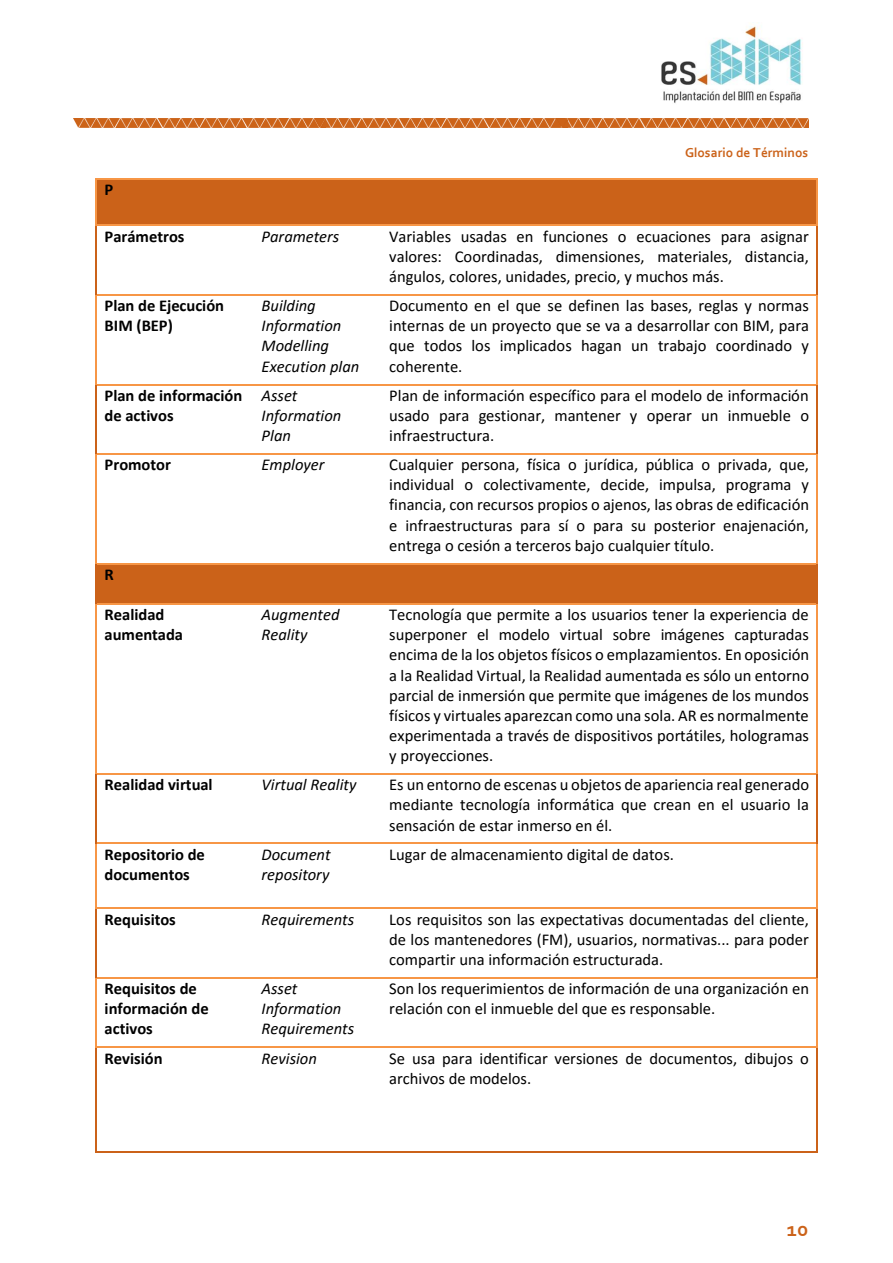
<style>
.page{position:relative;width:893px;height:1263px;background:#fff}
.page>*{position:absolute;margin:0;border:0;box-sizing:border-box;transform-origin:0 0}
.t1{font:700 21px "Corbel";color:#cb6219}
.t2{font:16.5px/20.1px "Calibri";color:#000;text-align:justify}
.t3{font:italic 16.5px/20.1px "Calibri";color:#000}
.t4{font:700 16.5px/20.1px "Calibri";color:#000}
.t5{font:700 13.5px "Corbel";color:#cb6219}
</style>
<div class="page">
<img style="left:567px;top:118px;width:241px;height:10px">
<img style="left:326px;top:118px;width:241px;height:10px">
<img style="left:73px;top:118px;width:253px;height:10px">
<img style="left:661px;top:26px;width:142px;height:77px">
<div style="left:97px;top:180px;width:8px;height:27px;background:#cb6219"></div>
<div style="left:245px;top:180px;width:8px;height:27px;background:#cb6219"></div>
<div style="left:97px;top:207px;width:156px;height:18px;background:#cb6219"></div>
<div style="left:105px;top:180px;width:140px;height:27px;background:#cb6219"></div>
<div style="left:253px;top:180px;width:9px;height:27px;background:#cb6219"></div>
<div style="left:373px;top:180px;width:8px;height:27px;background:#cb6219"></div>
<div style="left:253px;top:207px;width:128px;height:18px;background:#cb6219"></div>
<div style="left:262px;top:180px;width:111px;height:27px;background:#cb6219"></div>
<div style="left:381px;top:180px;width:8px;height:27px;background:#cb6219"></div>
<div style="left:809px;top:180px;width:7px;height:27px;background:#cb6219"></div>
<div style="left:381px;top:207px;width:435px;height:18px;background:#cb6219"></div>
<div style="left:389px;top:180px;width:420px;height:27px;background:#cb6219"></div>
<hr style="left:97px;top:178px;width:156px;height:2px;background:#f79646">
<hr style="left:255px;top:178px;width:126px;height:2px;background:#f79646">
<hr style="left:383px;top:178px;width:433px;height:2px;background:#f79646">
<hr style="left:96px;top:180px;width:1px;height:45px;background:#f79646">
<hr style="left:816px;top:180px;width:2px;height:45px;background:#f79646">
<hr style="left:97px;top:225px;width:156px;height:1px;background:#f79646">
<hr style="left:255px;top:225px;width:126px;height:1px;background:#f79646">
<hr style="left:383px;top:225px;width:433px;height:1px;background:#f79646">
<hr style="left:96px;top:226px;width:1px;height:68px;background:#cb6219">
<hr style="left:816px;top:226px;width:2px;height:68px;background:#cb6219">
<hr style="left:97px;top:294px;width:156px;height:2px;background:#f79646">
<hr style="left:255px;top:294px;width:126px;height:2px;background:#f79646">
<hr style="left:383px;top:294px;width:433px;height:2px;background:#f79646">
<hr style="left:96px;top:296px;width:1px;height:88px;background:#f79646">
<hr style="left:816px;top:296px;width:2px;height:88px;background:#f79646">
<hr style="left:97px;top:384px;width:156px;height:1px;background:#f79646">
<hr style="left:255px;top:384px;width:126px;height:1px;background:#f79646">
<hr style="left:383px;top:384px;width:433px;height:1px;background:#f79646">
<hr style="left:96px;top:385px;width:1px;height:68px;background:#cb6219">
<hr style="left:816px;top:385px;width:2px;height:68px;background:#cb6219">
<hr style="left:97px;top:453px;width:156px;height:2px;background:#f79646">
<hr style="left:255px;top:453px;width:126px;height:2px;background:#f79646">
<hr style="left:383px;top:453px;width:433px;height:2px;background:#f79646">
<hr style="left:96px;top:455px;width:1px;height:108px;background:#f79646">
<hr style="left:816px;top:455px;width:2px;height:108px;background:#f79646">
<div style="left:97px;top:564px;width:8px;height:28px;background:#cb6219"></div>
<div style="left:245px;top:564px;width:8px;height:28px;background:#cb6219"></div>
<div style="left:97px;top:592px;width:156px;height:11px;background:#cb6219"></div>
<div style="left:105px;top:564px;width:140px;height:28px;background:#cb6219"></div>
<div style="left:253px;top:564px;width:9px;height:28px;background:#cb6219"></div>
<div style="left:373px;top:564px;width:8px;height:28px;background:#cb6219"></div>
<div style="left:253px;top:592px;width:128px;height:11px;background:#cb6219"></div>
<div style="left:262px;top:564px;width:111px;height:28px;background:#cb6219"></div>
<div style="left:381px;top:564px;width:8px;height:28px;background:#cb6219"></div>
<div style="left:809px;top:564px;width:7px;height:28px;background:#cb6219"></div>
<div style="left:381px;top:592px;width:435px;height:11px;background:#cb6219"></div>
<div style="left:389px;top:564px;width:420px;height:28px;background:#cb6219"></div>
<hr style="left:97px;top:563px;width:156px;height:1px;background:#f79646">
<hr style="left:255px;top:563px;width:126px;height:1px;background:#f79646">
<hr style="left:383px;top:563px;width:433px;height:1px;background:#f79646">
<hr style="left:96px;top:564px;width:1px;height:39px;background:#cb6219">
<hr style="left:816px;top:564px;width:2px;height:39px;background:#cb6219">
<hr style="left:97px;top:603px;width:156px;height:2px;background:#f79646">
<hr style="left:255px;top:603px;width:126px;height:2px;background:#f79646">
<hr style="left:383px;top:603px;width:433px;height:2px;background:#f79646">
<hr style="left:96px;top:605px;width:1px;height:168px;background:#f79646">
<hr style="left:816px;top:605px;width:2px;height:168px;background:#f79646">
<hr style="left:97px;top:773px;width:156px;height:2px;background:#f79646">
<hr style="left:255px;top:773px;width:126px;height:2px;background:#f79646">
<hr style="left:383px;top:773px;width:433px;height:2px;background:#f79646">
<hr style="left:96px;top:775px;width:1px;height:68px;background:#cb6219">
<hr style="left:816px;top:775px;width:2px;height:68px;background:#cb6219">
<hr style="left:97px;top:843px;width:156px;height:1px;background:#f79646">
<hr style="left:255px;top:843px;width:126px;height:1px;background:#f79646">
<hr style="left:383px;top:843px;width:433px;height:1px;background:#f79646">
<hr style="left:96px;top:844px;width:1px;height:63px;background:#f79646">
<hr style="left:816px;top:844px;width:2px;height:63px;background:#f79646">
<hr style="left:97px;top:907px;width:156px;height:2px;background:#f79646">
<hr style="left:255px;top:907px;width:126px;height:2px;background:#f79646">
<hr style="left:383px;top:907px;width:433px;height:2px;background:#f79646">
<hr style="left:96px;top:909px;width:1px;height:68px;background:#cb6219">
<hr style="left:816px;top:909px;width:2px;height:68px;background:#cb6219">
<hr style="left:97px;top:977px;width:156px;height:1px;background:#f79646">
<hr style="left:255px;top:977px;width:126px;height:1px;background:#f79646">
<hr style="left:383px;top:977px;width:433px;height:1px;background:#f79646">
<hr style="left:96px;top:978px;width:1px;height:68px;background:#f79646">
<hr style="left:816px;top:978px;width:2px;height:68px;background:#f79646">
<hr style="left:97px;top:1046px;width:156px;height:2px;background:#f79646">
<hr style="left:255px;top:1046px;width:126px;height:2px;background:#f79646">
<hr style="left:383px;top:1046px;width:433px;height:2px;background:#f79646">
<hr style="left:96px;top:1048px;width:1px;height:103px;background:#cb6219">
<hr style="left:97px;top:1151px;width:156px;height:2px;background:#cb6219">
<hr style="left:254px;top:1151px;width:127px;height:2px;background:#cb6219">
<hr style="left:381px;top:1151px;width:435px;height:2px;background:#cb6219">
<hr style="left:816px;top:1048px;width:2px;height:103px;background:#cb6219">
<p class="t5" style="left:685px;top:147px;width:125px">Glosario de Términos</p>
<p class="t4" style="left:105px;top:181px;width:10px">P</p>
<p class="t4" style="left:105px;top:228px;width:81px">Parámetros</p>
<p class="t3" style="left:262px;top:228px;width:79px">Parameters</p>
<p class="t2" style="left:389px;top:228px;width:421px">Variables usadas en funciones o ecuaciones para asignar valores: Coordinadas, dimensiones, materiales, distancia, ángulos, colores, unidades, precio, y muchos más.</p>
<p class="t4" style="left:105px;top:297px;width:121px">Plan de Ejecución<br>BIM (BEP)</p>
<p class="t3" style="left:262px;top:297px;width:99px">Building<br>Information<br>Modelling<br>Execution plan</p>
<p class="t2" style="left:389px;top:297px;width:421px">Documento en el que se definen las bases, reglas y normas internas de un proyecto que se va a desarrollar con BIM, para que todos los implicados hagan un trabajo coordinado y coherente.</p>
<p class="t4" style="left:105px;top:387px;width:139px">Plan de información de activos</p>
<p class="t3" style="left:262px;top:386px;width:81px">Asset<br>Information<br>Plan</p>
<p class="t2" style="left:389px;top:386px;width:421px">Plan de información específico para el modelo de información usado para gestionar, mantener y operar un inmueble o infraestructura.</p>
<p class="t4" style="left:105px;top:456px;width:68px">Promotor</p>
<p class="t3" style="left:262px;top:456px;width:64px">Employer</p>
<p class="t2" style="left:389px;top:456px;width:421px">Cualquier persona, física o jurídica, pública o privada, que, individual o colectivamente, decide, impulsa, programa y financia, con recursos propios o ajenos, las obras de edificación e infraestructuras para sí o para su posterior enajenación, entrega o cesión a terceros bajo cualquier título.</p>
<p class="t4" style="left:105px;top:566px;width:11px">R</p>
<p class="t4" style="left:105px;top:606px;width:80px">Realidad aumentada</p>
<p class="t3" style="left:262px;top:606px;width:79px">Augmented<br>Reality</p>
<p class="t2" style="left:389px;top:606px;width:422px">Tecnología que permite a los usuarios tener la experiencia de superponer el modelo virtual sobre imágenes capturadas encima de la los objetos físicos o emplazamientos. En oposición a la Realidad Virtual, la Realidad aumentada es sólo un entorno parcial de inmersión que permite que imágenes de los mundos físicos y virtuales aparezcan como una sola. AR es normalmente experimentada a través de dispositivos portátiles, hologramas y proyecciones.</p>
<p class="t4" style="left:105px;top:776px;width:110px">Realidad virtual</p>
<p class="t3" style="left:262px;top:776px;width:96px">Virtual Reality</p>
<p class="t2" style="left:389px;top:776px;width:421px">Es un entorno de escenas u objetos de apariencia real generado mediante tecnología informática que crean en el usuario la sensación de estar inmerso en él.</p>
<p class="t4" style="left:105px;top:845px;width:102px">Repositorio de documentos</p>
<p class="t3" style="left:262px;top:845px;width:71px">Document repository</p>
<p class="t2" style="left:389px;top:845px;width:286px">Lugar de almacenamiento digital de datos.</p>
<p class="t4" style="left:105px;top:910px;width:73px">Requisitos</p>
<p class="t3" style="left:262px;top:910px;width:94px">Requirements</p>
<p class="t2" style="left:389px;top:910px;width:421px">Los requisitos son las expectativas documentadas del cliente, de los mantenedores (FM), usuarios, normativas... para poder compartir una información estructurada.</p>
<p class="t4" style="left:105px;top:980px;width:106px">Requisitos de información de activos</p>
<p class="t3" style="left:262px;top:980px;width:94px">Asset<br>Information<br>Requirements</p>
<p class="t2" style="left:389px;top:980px;width:421px">Son los requerimientos de información de una organización en relación con el inmueble del que es responsable.</p>
<p class="t4" style="left:105px;top:1049px;width:59px">Revisión</p>
<p class="t3" style="left:262px;top:1049px;width:57px">Revision</p>
<p class="t2" style="left:389px;top:1049px;width:421px">Se usa para identificar versiones de documentos, dibujos o archivos de modelos.</p>
<p class="t1" style="left:787px;top:1220px;width:23px">10</p>
</div>
